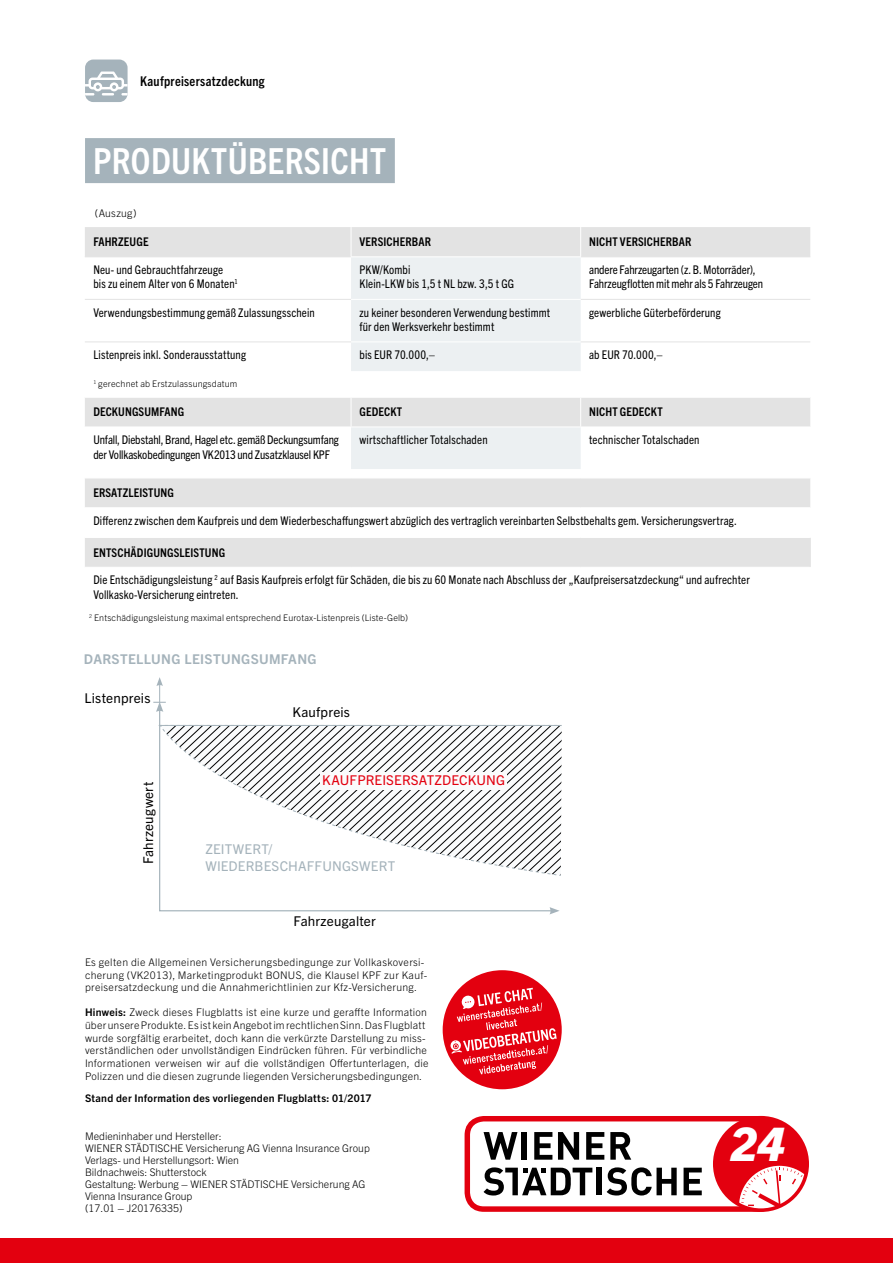
<style>
.page{position:relative;width:893px;height:1263px;background:#fff}
.page>*{position:absolute;margin:0;border:0;box-sizing:border-box;transform-origin:0 0}
.t1{font:italic 800 46.35px "Trade Gothic Next LT Pro";color:#fff}
.t2{font:700 condensed 36px "Trade Gothic Next LT Pro";letter-spacing:.01em;color:#fff}
.t3{font:13.5px "Trade Gothic Next LT Pro";letter-spacing:.015em;color:#000}
.t4{font:13.5px/17px "Trade Gothic Next LT Pro";letter-spacing:.01em;color:#a5b3bb}
.t5{font:700 13.5px "Trade Gothic Next LT Pro";letter-spacing:.025em;color:#a5b3bb}
.t6{font:700 condensed 13.5px "Trade Gothic Next LT Pro";letter-spacing:.02em;color:#000}
.t7{font:13.5px "Trade Gothic Next LT Pro";letter-spacing:.01em;color:#e3000f}
.t8{font:condensed 12px/14.4px "Trade Gothic Next LT Pro";letter-spacing:.01em;color:#000}
.t9{font:condensed 12px/14.4px "Trade Gothic Next LT Pro";letter-spacing:-.01em;color:#000}
.t10{font:700 condensed 12px "Trade Gothic Next LT Pro";letter-spacing:.01em;color:#000}
.t11{font:300 10.5px/12.6px "Trade Gothic Next LT Pro";letter-spacing:.02em;color:#000}
.t12{font:300 10.5px/12px "Trade Gothic Next LT Pro";color:#000}
.t13{font:700 10.5px "Trade Gothic Next LT Pro";letter-spacing:.025em;color:#000}
.t14{font:300 9px "Trade Gothic Next LT Pro";letter-spacing:.015em;color:#000}
.s1{font-weight:700}
</style>
<div class="page">
<div style="left:0;top:1238px;width:893px;height:25px;background:#e3000f"></div>
<div style="left:85px;top:138px;width:310px;height:45px;background:#a5b3bb"></div>
<svg style="left:553px;top:725px;width:9px;height:151px"></svg>
<svg style="left:158px;top:712px;width:395px;height:200px"></svg>
<svg style="left:549px;top:907px;width:11px;height:7px"></svg>
<hr style="left:159px;top:725px;width:401px;height:1px;background:#a5b3bb">
<svg style="left:153px;top:677px;width:13px;height:35px"></svg>
<div style="left:85px;top:60px;width:43px;height:42px;background:#a5b3bb;border-radius:8px"></div>
<svg style="left:85px;top:72px;width:43px;height:23px"></svg>
<div style="left:443px;top:970px;width:119px;height:119px;background:#e3000f;border-radius:50%"></div>
<svg style="left:450px;top:988px;width:107px;height:86px"></svg>
<div style="left:465px;top:1116px;width:313px;height:96px;border:5px solid #e3000f;border-radius:17px"></div>
<div style="left:715px;top:1118px;width:92px;height:92px;background:#e3000f;border-radius:50%"></div>
<svg style="left:735px;top:1165px;width:72px;height:46px"></svg>
<div style="left:713px;top:1116px;width:96px;height:96px;border:4px solid #e3000f;border-radius:50%"></div>
<svg style="left:483px;top:1167px;width:109px;height:28px"></svg>
<div style="left:596px;top:1168px;width:6px;height:27px;background:#000"></div>
<svg style="left:607px;top:1167px;width:70px;height:28px"></svg>
<svg style="left:684px;top:1168px;width:18px;height:27px"></svg>
<div style="left:522px;top:1132px;width:5px;height:28px;background:#000"></div>
<svg style="left:610px;top:1132px;width:21px;height:28px"></svg>
<svg style="left:484px;top:1132px;width:33px;height:28px"></svg>
<svg style="left:534px;top:1132px;width:18px;height:28px"></svg>
<svg style="left:558px;top:1132px;width:21px;height:28px"></svg>
<svg style="left:586px;top:1132px;width:18px;height:28px"></svg>
<svg style="left:85px;top:227px;width:725px;height:340px"></svg>
<div style="left:351px;top:257px;width:230px;height:114px;background:#ecf0f2"></div>
<svg style="left:85px;top:372px;width:725px;height:106px"></svg>
<hr style="left:85px;top:371px;width:266px;height:1px;background:#fff">
<hr style="left:581px;top:371px;width:229px;height:1px;background:#fff">
<hr style="left:85px;top:397px;width:266px;height:1px;background:#fff">
<hr style="left:351px;top:397px;width:230px;height:1px;background:#fff">
<hr style="left:581px;top:397px;width:229px;height:1px;background:#fff">
<hr style="left:85px;top:427px;width:266px;height:1px;background:#fff">
<hr style="left:351px;top:427px;width:230px;height:1px;background:#fff">
<hr style="left:581px;top:427px;width:229px;height:1px;background:#fff">
<hr style="left:85px;top:469px;width:266px;height:1px;background:#fff">
<hr style="left:351px;top:469px;width:230px;height:1px;background:#fff">
<hr style="left:581px;top:469px;width:229px;height:1px;background:#fff">
<hr style="left:85px;top:478px;width:266px;height:1px;background:#fff">
<hr style="left:351px;top:478px;width:230px;height:1px;background:#fff">
<hr style="left:581px;top:478px;width:229px;height:1px;background:#fff">
<hr style="left:85px;top:507px;width:266px;height:1px;background:#fff">
<hr style="left:351px;top:507px;width:230px;height:1px;background:#fff">
<hr style="left:581px;top:507px;width:229px;height:1px;background:#fff">
<hr style="left:85px;top:537px;width:266px;height:1px;background:#fff">
<hr style="left:351px;top:537px;width:230px;height:1px;background:#fff">
<hr style="left:581px;top:537px;width:230px;height:1px;background:#fff">
<svg style="left:351px;top:398px;width:1px;height:29px"></svg>
<svg style="left:580px;top:398px;width:1px;height:29px"></svg>
<svg style="left:351px;top:227px;width:1px;height:29px"></svg>
<svg style="left:580px;top:227px;width:1px;height:29px"></svg>
<hr style="left:351px;top:371px;width:230px;height:1px;background:#fff">
<hr style="left:85px;top:256px;width:266px;height:1px;background:#e3e3e3">
<hr style="left:581px;top:256px;width:229px;height:1px;background:#e3e3e3">
<hr style="left:85px;top:299px;width:266px;height:1px;background:#e3e3e3">
<hr style="left:581px;top:299px;width:229px;height:1px;background:#e3e3e3">
<hr style="left:85px;top:341px;width:266px;height:1px;background:#e3e3e3">
<hr style="left:581px;top:341px;width:229px;height:1px;background:#e3e3e3">
<hr style="left:351px;top:256px;width:230px;height:1px;background:#fff">
<hr style="left:351px;top:299px;width:230px;height:1px;background:#fff">
<hr style="left:351px;top:341px;width:230px;height:1px;background:#fff">
<svg style="left:810px;top:538px;width:1px;height:29px"></svg>
<p class="t6" style="left:140px;top:72px;width:126px">Kaufpreisersatzdeckung</p>
<h2 class="t2" style="left:93px;top:136px;width:294px">PRODUKTÜBERSICHT</h2>
<p class="t11" style="left:95px;top:206px;width:43px">(Auszug)</p>
<p class="t10" style="left:93px;top:234px;width:57px">FAHRZEUGE</p>
<p class="t10" style="left:360px;top:234px;width:73px">VERSICHERBAR</p>
<p class="t10" style="left:589px;top:234px;width:104px">NICHT VERSICHERBAR</p>
<p class="t8" style="left:93px;top:262px;width:146px">Neu- und Gebrauchtfahrzeuge bis zu einem Alter von 6 Monaten<sup>1</sup></p>
<p class="t8" style="left:360px;top:262px;width:156px">PKW/Kombi<br>Klein-LKW bis 1,5 t NL bzw. 3,5 t GG</p>
<p class="t9" style="left:589px;top:262px;width:175px">andere Fahrzeugarten (z. B. Motorräder),<br>Fahrzeugflotten mit mehr als 5 Fahrzeugen</p>
<p class="t8" style="left:93px;top:304px;width:223px">Verwendungsbestimmung gemäß Zulassungsschein</p>
<p class="t8" style="left:360px;top:304px;width:192px">zu keiner besonderen Verwendung bestimmt für den Werksverkehr bestimmt</p>
<p class="t8" style="left:589px;top:304px;width:133px">gewerbliche Güterbeförderung</p>
<p class="t8" style="left:93px;top:347px;width:154px">Listenpreis inkl. Sonderausstattung</p>
<p class="t8" style="left:360px;top:347px;width:77px">bis EUR 70.000,–</p>
<p class="t8" style="left:589px;top:347px;width:75px">ab EUR 70.000,–</p>
<p class="t14" style="left:93px;top:377px;width:145px"><sup>1</sup> gerechnet ab Erstzulassungsdatum</p>
<p class="t10" style="left:93px;top:404px;width:93px">DECKUNGSUMFANG</p>
<p class="t10" style="left:360px;top:404px;width:44px">GEDECKT</p>
<p class="t10" style="left:589px;top:404px;width:75px">NICHT GEDECKT</p>
<p class="t9" style="left:93px;top:432px;width:247px">Unfall, Diebstahl, Brand, Hagel etc. gemäß Deckungsumfang der Vollkaskobedingungen VK2013 und Zusatzklausel KPF</p>
<p class="t8" style="left:360px;top:432px;width:130px">wirtschaftlicher Totalschaden</p>
<p class="t8" style="left:589px;top:432px;width:112px">technischer Totalschaden</p>
<p class="t10" style="left:93px;top:485px;width:82px">ERSATZLEISTUNG</p>
<p class="t8" style="left:93px;top:513px;width:645px">Differenz zwischen dem Kaufpreis und dem Wiederbeschaffungswert abzüglich des vertraglich vereinbarten Selbstbehalts gem. Versicherungsvertrag.</p>
<p class="t10" style="left:93px;top:544px;width:133px">ENTSCHÄDIGUNGSLEISTUNG</p>
<p class="t8" style="left:93px;top:572px;width:658px">Die Entschädigungsleistung <sup>2</sup> auf Basis Kaufpreis erfolgt für Schäden, die bis zu 60 Monate nach Abschluss der „Kaufpreisersatzdeckung“ und aufrechter<br>Vollkasko-Versicherung eintreten.</p>
<p class="t14" style="left:89px;top:611px;width:320px"><sup>2</sup> Entschädigungsleistung maximal entsprechend Eurotax-Listenpreis (Liste-Gelb)</p>
<p class="t5" style="left:84px;top:650px;width:234px">DARSTELLUNG LEISTUNGSUMFANG</p>
<p class="t3" style="left:85px;top:688px;width:67px">Listenpreis</p>
<p class="t3" style="left:139px;top:864px;width:84px;rotate:-90deg">Fahrzeugwert</p>
<p class="t3" style="left:293px;top:703px;width:59px">Kaufpreis</p>
<p class="t7" style="left:322px;top:771px;width:184px">KAUFPREISERSATZDECKUNG</p>
<p class="t4" style="left:205px;top:840px;width:191px">ZEITWERT/<br>WIEDERBESCHAFFUNGSWERT</p>
<p class="t3" style="left:293px;top:911px;width:84px">Fahrzeugalter</p>
<p class="t11" style="left:85px;top:955px;width:344px">Es gelten die Allgemeinen Versicherungsbedingunge zur Vollkaskoversi&shy;cherung (VK2013), Marketingprodukt BONUS, die Klausel KPF zur Kauf&shy;preisersatzdeckung und die Annahmerichtlinien zur Kfz-Versicherung.</p>
<p class="t11" style="left:85px;top:1006px;width:345px"><span class="s1">Hinweis:</span> Zweck dieses Flugblatts ist eine kurze und geraffte Information über unsere Produkte. Es ist kein Angebot im rechtlichen Sinn. Das Flugblatt wurde sorgfältig erarbeitet, doch kann die verkürzte Darstellung zu miss&shy;verständlichen oder unvollständigen Eindrücken führen. Für verbindliche Informationen verweisen wir auf die vollständigen Offertunterlagen, die Polizzen und die diesen zugrunde liegenden Versicherungsbedingungen.</p>
<p class="t13" style="left:85px;top:1090px;width:288px">Stand der Information des vorliegenden Flugblatts: 01/2017</p>
<p class="t12" style="left:85px;top:1129px;width:286px">Medieninhaber und Hersteller:<br>WIENER STÄDTISCHE Versicherung AG Vienna Insurance Group Verlags- und Herstellungsort: Wien<br>Bildnachweis: Shutterstock<br>Gestaltung: Werbung – WIENER STÄDTISCHE Versicherung AG Vienna Insurance Group<br>(17.01 – J20176335)</p>
<h1 class="t1" style="left:730px;top:1112px;width:56px">24</h1>
</div>
